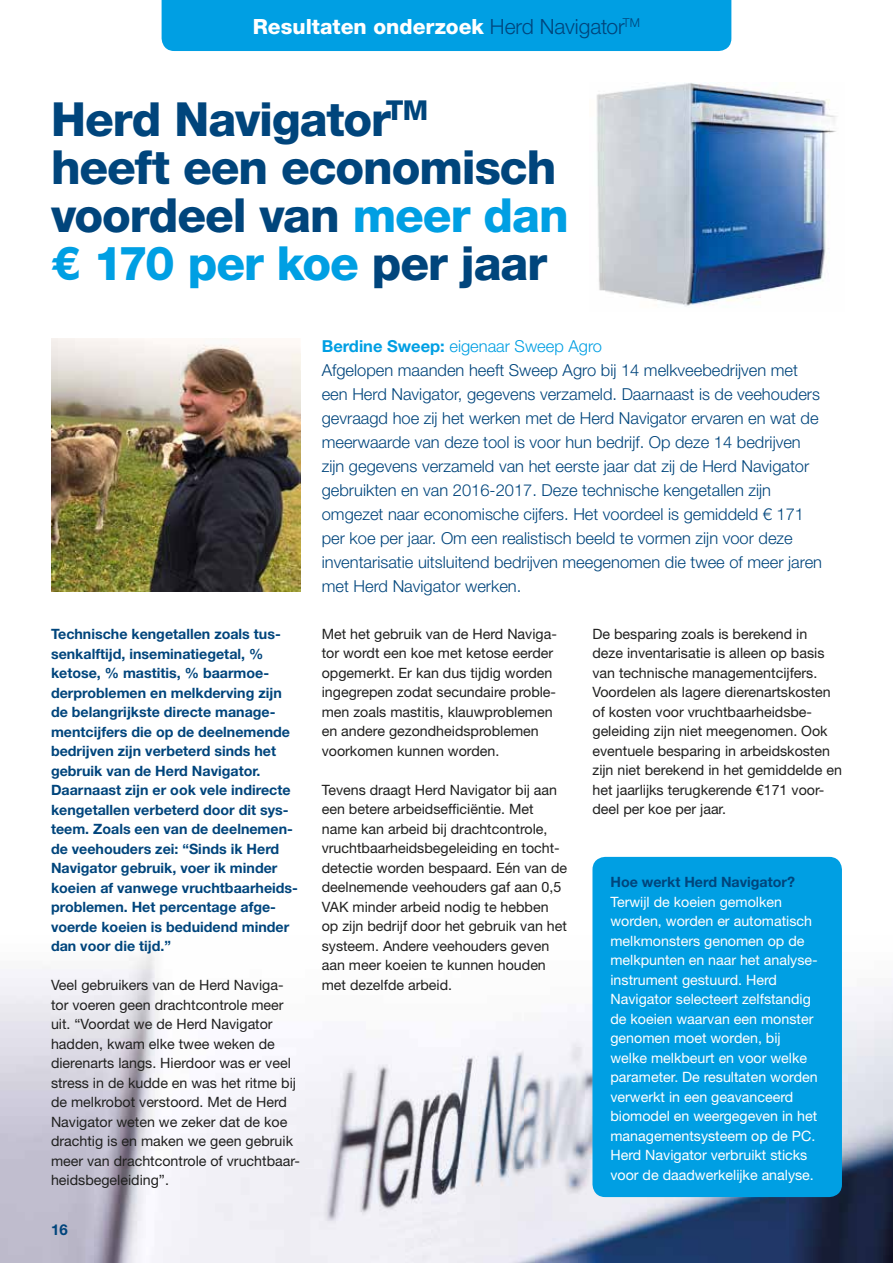
<style>
.page{position:relative;width:893px;height:1263px;background:#fff}
.page>*{position:absolute;margin:0;border:0;box-sizing:border-box;transform-origin:0 0}
.t1{font:800 47.1px/48px "Helvetica Neue LT Std";letter-spacing:-.025em;color:#00457c}
.t2{font:800 21px "Helvetica Neue LT Std";color:#fff}
.t3{font:300 16.5px/24px "Helvetica Neue LT Std";color:#00457c}
.t4{font:700 15px "Helvetica Neue LT Std";color:#00457c}
.t5{font:14.25px/19.5px "Helvetica Neue LT Std";color:#20201f}
.t6{font:700 14.25px/19.5px "Helvetica Neue LT Std";color:#00457c}
.t7{font:14.25px/19.5px "Helvetica Neue LT Std";color:#fff}
.s1{font-weight:300;color:#00457c}
.s2{color:#009fe3}
.s3{font-weight:700;color:#009fe3}
</style>
<div class="page">
<img style="left:0;top:952px;width:893px;height:311px">
<div style="left:592px;top:857px;width:250px;height:340px;background:#009fe3;border-radius:13px"></div>
<img style="left:51px;top:338px;width:249px;height:254px">
<img style="left:596px;top:83px;width:241px;height:224px">
<div style="left:162px;top:0;width:569px;height:51px;background:#009fe3"></div>
<h2 class="t2" style="left:253px;top:14px;width:389px">Resultaten onderzoek <span class="s1">Herd Navigator</span><sup>TM</sup></h2>
<h1 class="t1" style="left:51px;top:95px;width:519px">Herd Navigator<sup>TM<br></sup>heeft een economisch voordeel van <span class="s2">meer dan € 170 per koe</span> per jaar</h1>
<p class="t6" style="left:51px;top:624px;width:249px">Technische kengetallen zoals tus&shy;senkalftijd, inseminatiegetal, % ketose, % mastitis, % baarmoe&shy;derproblemen en melkderving zijn de belangrijkste directe manage&shy;mentcijfers die op de deelnemende bedrijven zijn verbeterd sinds het gebruik van de Herd Navigator.<br>Daarnaast zijn er ook vele indirecte kengetallen verbeterd door dit sys&shy;teem. Zoals een van de deelnemen&shy;de veehouders zei: “Sinds ik Herd Navigator gebruik, voer ik minder koeien af vanwege vruchtbaarheids&shy;problemen. Het percentage afge&shy;voerde koeien is beduidend minder dan voor die tijd.”</p>
<p class="t5" style="left:51px;top:975px;width:250px">Veel gebruikers van de Herd Naviga&shy;tor voeren geen drachtcontrole meer uit. “Voordat we de Herd Navigator hadden, kwam elke twee weken de dierenarts langs. Hierdoor was er veel stress in de kudde en was het ritme bij de melkrobot verstoord. Met de Herd Navigator weten we zeker dat de koe drachtig is en maken we geen gebruik meer van drachtcontrole of vruchtbaar&shy;heidsbegeleiding”.</p>
<p class="t4" style="left:51px;top:1221px;width:18px">16</p>
<p class="t3" style="left:322px;top:334px;width:502px"><span class="s3">Berdine Sweep:</span> <span class="s2">eigenaar Sweep Agro<br></span>Afgelopen maanden heeft Sweep Agro bij 14 melkveebedrijven met een Herd Navigator, gegevens verzameld. Daarnaast is de veehouders gevraagd hoe zij het werken met de Herd Navigator ervaren en wat de meerwaarde van deze tool is voor hun bedrijf. Op deze 14 bedrijven zijn gegevens verzameld van het eerste jaar dat zij de Herd Navigator gebruikten en van 2016-2017. Deze technische kengetallen zijn omgezet naar economische cijfers. Het voordeel is gemiddeld € 171 per koe per jaar. Om een realistisch beeld te vormen zijn voor deze inventarisatie uitsluitend bedrijven meegenomen die twee of meer jaren met Herd Navigator werken.</p>
<p class="t5" style="left:322px;top:624px;width:237px">Met het gebruik van de Herd Naviga&shy;tor wordt een koe met ketose eerder opgemerkt. Er kan dus tijdig worden ingegrepen zodat secundaire proble&shy;men zoals mastitis, klauwproblemen en andere gezondheidsproblemen voorkomen kunnen worden.</p>
<p class="t5" style="left:322px;top:780px;width:247px">Tevens draagt Herd Navigator bij aan een betere arbeidsefficiëntie. Met name kan arbeid bij drachtcontrole, vruchtbaarheidsbegeleiding en tocht&shy;detectie worden bespaard. Eén van de deelnemende veehouders gaf aan 0,5<br>VAK minder arbeid nodig te hebben op zijn bedrijf door het gebruik van het systeem. Andere veehouders geven aan meer koeien te kunnen houden met dezelfde arbeid.</p>
<p class="t5" style="left:592px;top:624px;width:251px">De besparing zoals is berekend in<br>deze inventarisatie is alleen op basis van technische managementcijfers.<br>Voordelen als lagere dierenartskosten of kosten voor vruchtbaarheidsbe&shy;geleiding zijn niet meegenomen. Ook eventuele besparing in arbeidskosten zijn niet berekend in het gemiddelde en het jaarlijks terugkerende €171 voor&shy;deel per koe per jaar.</p>
<p class="t6" style="left:610px;top:872px;width:186px">Hoe werkt Herd Navigator?</p>
<p class="t7" style="left:610px;top:892px;width:209px">Terwijl de koeien gemolken worden, worden er automatisch melkmonsters genomen op de melkpunten en naar het analyse&shy;instrument gestuurd. Herd<br>Navigator selecteert zelfstandig de koeien waarvan een monster genomen moet worden, bij welke melkbeurt en voor welke parameter. De resultaten worden verwerkt in een geavanceerd biomodel en weergegeven in het managementsysteem op de PC.<br>Herd Navigator verbruikt sticks voor de daadwerkelijke analyse.</p>
</div>
